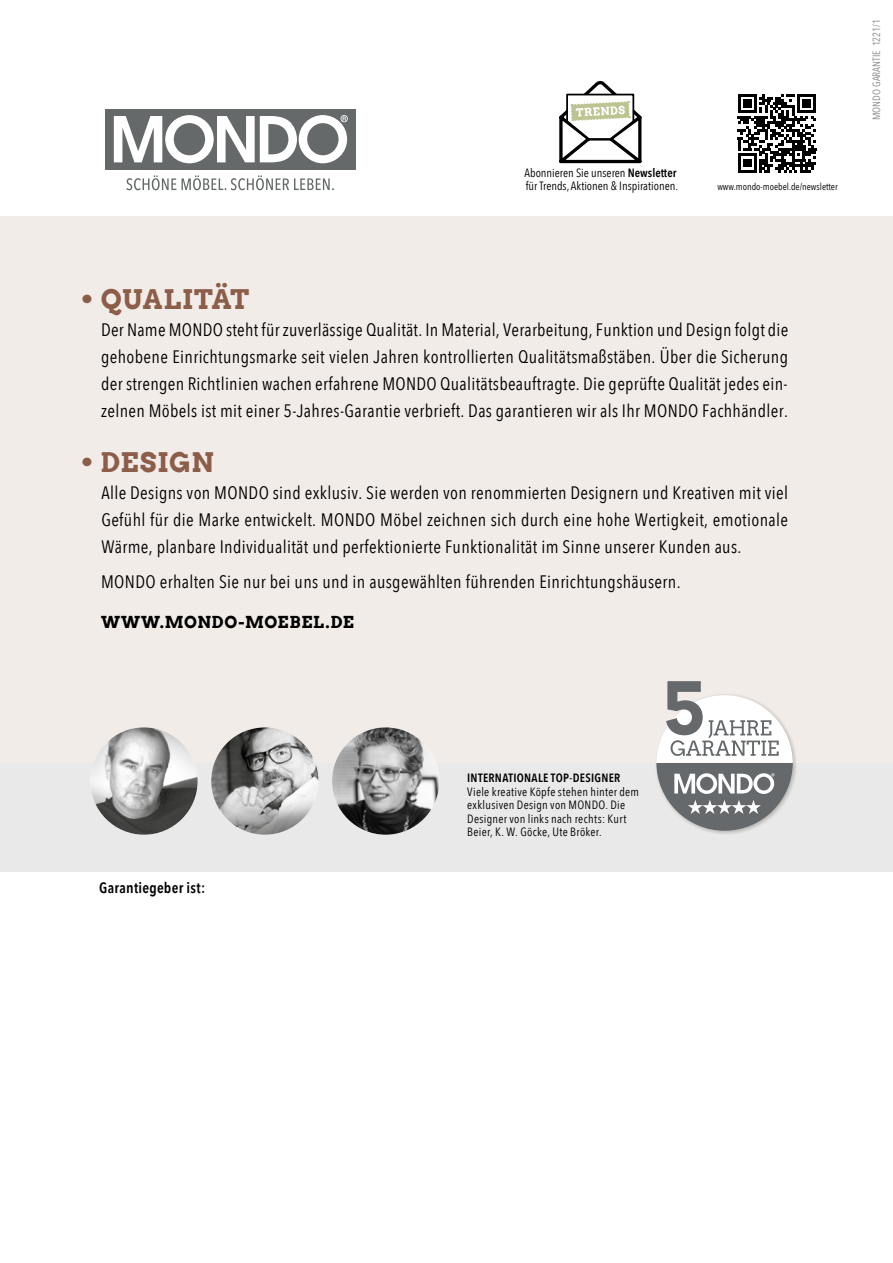
<style>
.page{position:relative;width:893px;height:1263px;background:#fff}
.page>*{position:absolute;margin:0;border:0;box-sizing:border-box;transform-origin:0 0}
.t1{font:700 27px "Arvo";letter-spacing:.025em;color:#8c5d48}
.t2{font:condensed 18px/27px "Avenir Next LT Pro";letter-spacing:.02em;color:#000;text-align:justify}
.t3{font:700 16.5px "Arvo";letter-spacing:.035em;color:#000}
.t4{font:600 condensed 15px "Avenir Next LT Pro";letter-spacing:.015em;color:#000}
.t5{font:condensed 12px/13.5px "Avenir Next LT Pro";letter-spacing:.02em;color:#000}
.t6{font:condensed 12px/13.8px "Avenir Next LT Pro";color:#000}
.t7{font:600 condensed 12px "Avenir Next LT Pro";letter-spacing:.025em;color:#000}
.t8{font:condensed 10.5px "Avenir Next LT Pro";color:#878787}
.t9{font:condensed 9.75px "Avenir Next LT Pro";color:#000}
.s1{font-weight:600}
.s2{font-size:27.9px}
</style>
<div class="page">
<div style="left:0;top:217px;width:893px;height:646px;background:#f2ece9"></div>
<div style="left:105px;top:109px;width:250px;height:60px;background:#65696a"></div>
<svg style="left:114px;top:115px;width:234px;height:48px"></svg>
<svg style="left:126px;top:175px;width:208px;height:15px"></svg>
<div style="left:0;top:763px;width:893px;height:108px;background:#e9e9e9"></div>
<img style="left:211px;top:727px;width:107px;height:108px;border-radius:54px">
<svg style="left:707px;top:745px;width:89px;height:89px"></svg>
<svg style="left:656px;top:681px;width:137px;height:150px"></svg>
<svg style="left:738px;top:94px;width:78px;height:78px"></svg>
<svg style="left:559px;top:81px;width:83px;height:83px"></svg>
<img style="left:332px;top:727px;width:107px;height:108px;border-radius:54px">
<img style="left:90px;top:727px;width:108px;height:108px;border-radius:54px">
<p class="t6" style="left:524px;top:165px;width:155px">Abonnieren Sie unseren <span class="s1">Newsletter </span>für Trends, Aktionen &amp; Inspirationen.</p>
<p class="t9" style="left:717px;top:181px;width:122px">www.mondo-moebel.de/newsletter</p>
<p class="t8" style="left:870px;top:120px;width:102px;rotate:-90deg">MONDO GARANTIE 1221/1</p>
<h1 class="t1" style="left:80px;top:282px;width:171px"><span class="s2">•</span> QUALITÄT</h1>
<p class="t2" style="left:101px;top:316px;width:689px">Der Name MONDO steht für zuverlässige Qualität. In Material, Verarbeitung, Funktion und Design folgt die gehobene Einrichtungsmarke seit vielen Jahren kontrollierten Qualitätsmaßstäben. Über die Sicherung der strengen Richtlinien wachen erfahrene MONDO Qualitätsbeauftragte. Die geprüfte Qualität jedes ein&shy;zelnen Möbels ist mit einer 5-Jahres-Garantie verbrieft. Das garantieren wir als Ihr MONDO Fachhändler.</p>
<h1 class="t1" style="left:80px;top:445px;width:135px"><span class="s2">•</span> DESIGN</h1>
<p class="t2" style="left:101px;top:479px;width:688px">Alle Designs von MONDO sind exklusiv. Sie werden von renommierten Designern und Kreativen mit viel Gefühl für die Marke entwickelt. MONDO Möbel zeichnen sich durch eine hohe Wertigkeit, emotionale Wärme, planbare Individualität und perfektionierte Funktionalität im Sinne unserer Kunden aus.</p>
<p class="t2" style="left:101px;top:568px;width:581px">MONDO erhalten Sie nur bei uns und in ausgewählten führenden Einrichtungshäusern.</p>
<p class="t3" style="left:101px;top:611px;width:254px">WWW.MONDO-MOEBEL.DE</p>
<p class="t4" style="left:99px;top:878px;width:107px">Garantiegeber ist:</p>
<p class="t7" style="left:467px;top:770px;width:155px">INTERNATIONALE TOP-DESIGNER</p>
<p class="t5" style="left:467px;top:785px;width:173px">Viele kreative Köpfe stehen hinter dem exklusiven Design von MONDO. Die Designer von links nach rechts: Kurt Beier, K. W. Göcke, Ute Bröker.</p>
</div>
